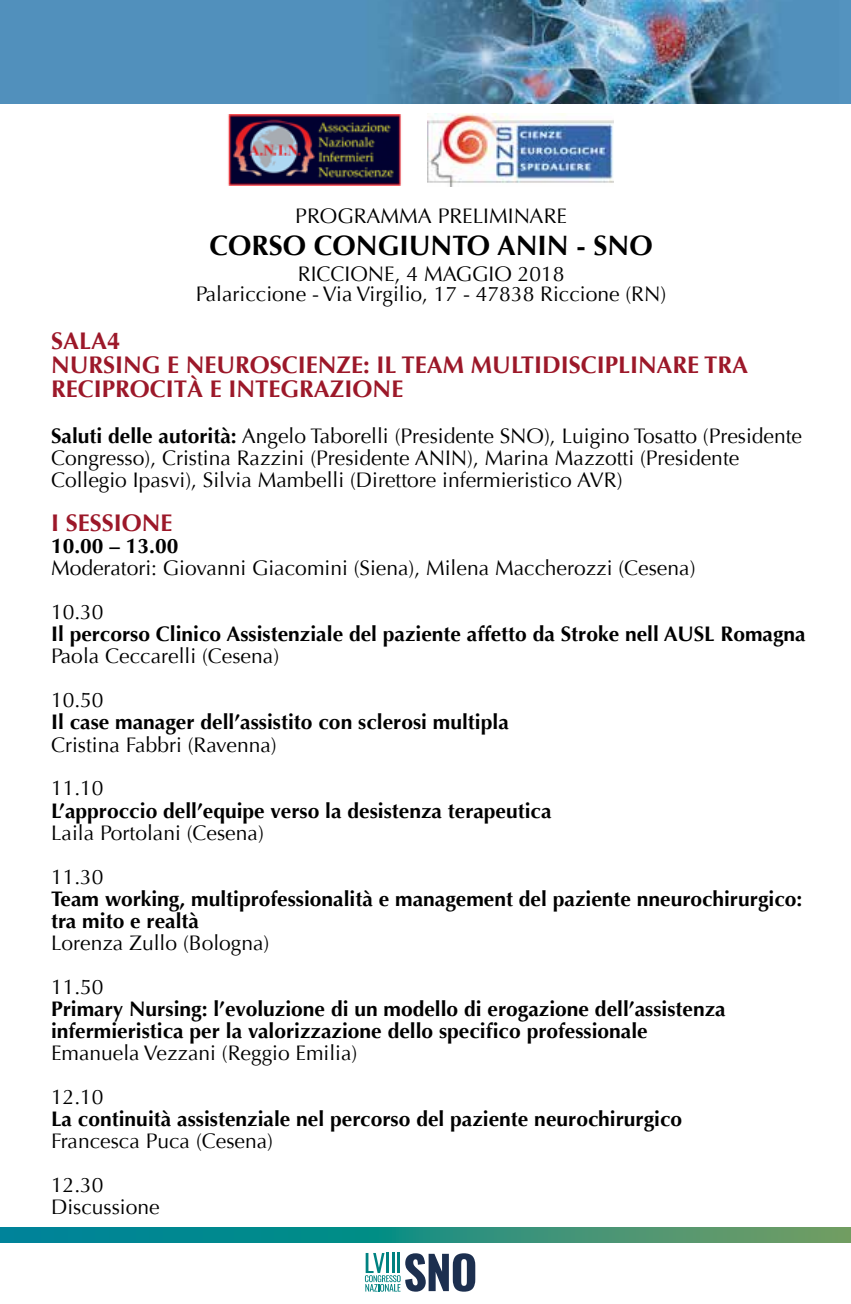
<style>
.page{position:relative;width:851px;height:1304px;background:#fff}
.page>*{position:absolute;margin:0;border:0;box-sizing:border-box;transform-origin:0 0}
.t1{font:700 28px "Optima";color:#000}
.t2{font:700 24px/24px "Optima";color:#9c1829}
.t3{font:21px/44px "Optima";color:#000}
.t4{font:700 21px/22px "Optima";color:#000}
.s1{font-weight:700}
</style>
<div class="page">
<svg style="left:0;top:1228px;width:850px;height:15px;background:#278f80"></svg>
<svg style="left:850px;top:1228px;width:1px;height:15px"></svg>
<svg style="left:365px;top:1253px;width:110px;height:39px"></svg>
<img style="left:0;top:0;width:850px;height:104px">
<img style="left:228px;top:114px;width:174px;height:71px">
<img style="left:427px;top:113px;width:186px;height:73px">
<p class="t3" style="left:295px;top:195px;width:273px">PROGRAMMA PRELIMINARE</p>
<h1 class="t1" style="left:209px;top:230px;width:444px">CORSO CONGIUNTO ANIN - SNO</h1>
<p class="t3" style="left:196px;top:265px;width:472px;line-height:20px;text-align:center">RICCIONE, 4 MAGGIO 2018<br>Palariccione - Via Virgilio, 17 - 47838 Riccione (RN)</p>
<p class="t2" style="left:51px;top:330px;width:698px">SALA4<br>NURSING E NEUROSCIENZE: IL TEAM MULTIDISCIPLINARE TRA<br>RECIPROCITÀ E INTEGRAZIONE</p>
<p class="t3" style="left:51px;top:426px;width:752px;line-height:22px"><span class="s1">Saluti delle autorità:</span> Angelo Taborelli (Presidente SNO), Luigino Tosatto (Presidente<br>Congresso), Cristina Razzini (Presidente ANIN), Marina Mazzotti (Presidente<br>Collegio Ipasvi), Silvia Mambelli (Direttore infermieristico AVR)</p>
<p class="t2" style="left:51px;top:512px;width:123px">I SESSIONE</p>
<p class="t4" style="left:51px;top:536px;width:129px">10.00 – 13.00</p>
<p class="t3" style="left:51px;top:547px;width:646px">Moderatori: Giovanni Giacomini (Siena), Milena Maccherozzi (Cesena)<br>10.30</p>
<p class="t4" style="left:51px;top:624px;width:756px">Il percorso Clinico Assistenziale del paziente affetto da Stroke nell AUSL Romagna</p>
<p class="t3" style="left:51px;top:635px;width:229px">Paola Ceccarelli (Cesena)<br>10.50</p>
<p class="t4" style="left:51px;top:712px;width:459px">Il case manager dell’assistito con sclerosi multipla</p>
<p class="t3" style="left:51px;top:723px;width:227px">Cristina Fabbri (Ravenna)<br>11.10</p>
<p class="t4" style="left:51px;top:800px;width:502px">L’approccio dell’equipe verso la desistenza terapeutica</p>
<p class="t3" style="left:51px;top:811px;width:214px">Laila Portolani (Cesena)<br>11.30</p>
<p class="t4" style="left:51px;top:888px;width:752px">Team working, multiprofessionalità e management del paziente nneurochirurgico: tra mito e realtà</p>
<p class="t3" style="left:51px;top:921px;width:220px">Lorenza Zullo (Bologna)<br>11.50</p>
<p class="t4" style="left:51px;top:998px;width:676px">Primary Nursing: l’evoluzione di un modello di erogazione dell’assistenza infermieristica per la valorizzazione dello specifico professionale</p>
<p class="t3" style="left:51px;top:1031px;width:308px">Emanuela Vezzani (Reggio Emilia)<br>12.10</p>
<p class="t4" style="left:51px;top:1108px;width:632px">La continuità assistenziale nel percorso del paziente neurochirurgico</p>
<p class="t3" style="left:51px;top:1119px;width:223px">Francesca Puca (Cesena)<br>12.30</p>
<p class="t3" style="left:51px;top:1185px;width:110px">Discussione</p>
</div>
